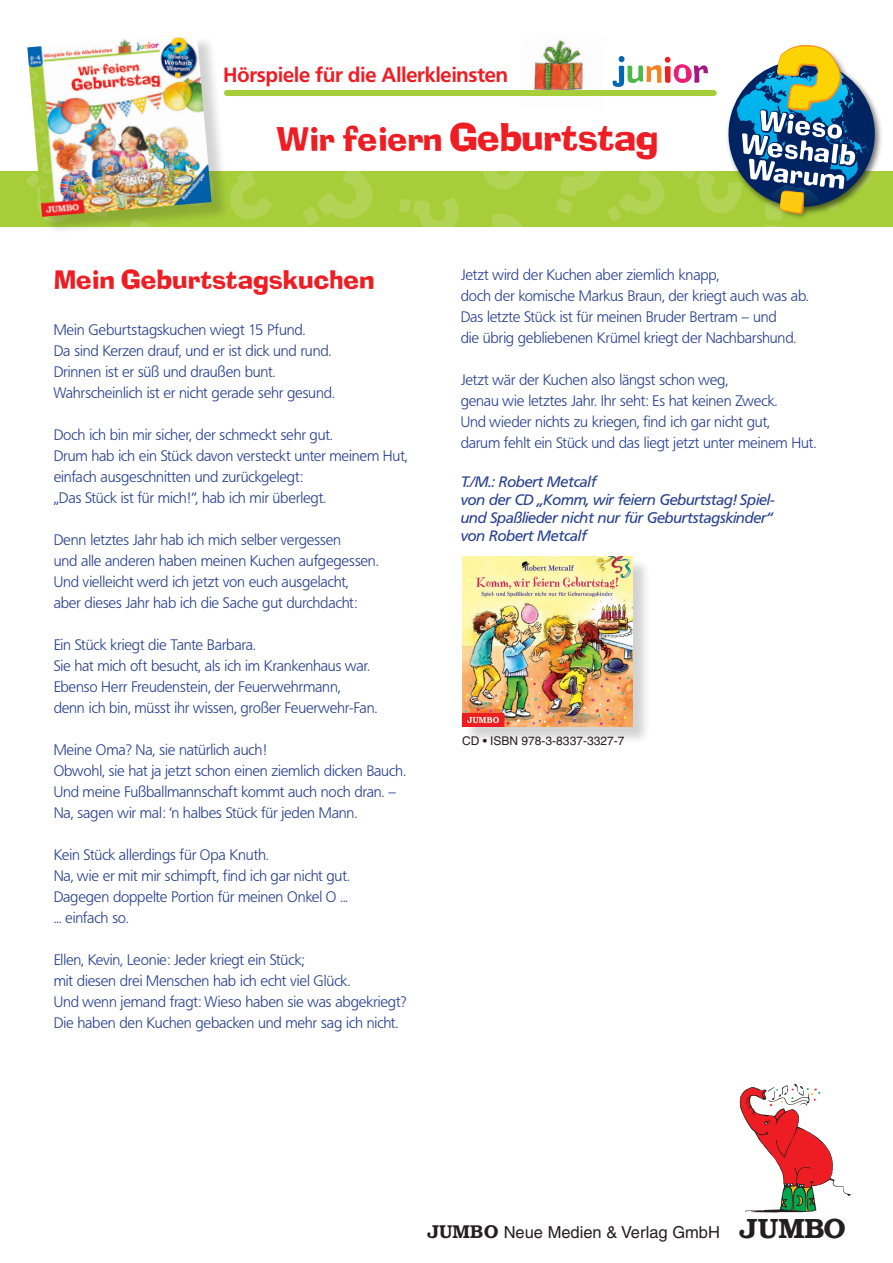
<style>
.page{position:relative;width:893px;height:1263px;background:#fff}
.page>*{position:absolute;margin:0;border:0;box-sizing:border-box;transform-origin:0 0}
.t1{font:39px "Ade Reg";letter-spacing:-.01em;color:#ee1d23}
.t2{font:27px "Ade Reg";letter-spacing:.005em;color:#ee1d23}
.t3{font:20.25px "Fru Bol";letter-spacing:.01em;color:#ee1d23}
.t4{font:16.5px "Helvetica";color:#231f20}
.t5{font:15px/21px "Fru Lig";letter-spacing:.005em;color:#253f8e}
.t6{font:15px/18px "Fru Med Ita";color:#253f8e}
.t7{font:12px "Helvetica";color:#231f20}
.s1{font-size:34.5px}
.s2{font-family:"Boo Dem";font-size:18px}
.s3{font-family:"Brooklyn";font-weight:700;font-size:27.9px}
</style>
<div class="page">
<svg style="left:740px;top:1084px;width:111px;height:128px"></svg>
<img style="left:0;top:171px;width:893px;height:55px">
<div style="left:30px;top:35px;width:200px;height:200px;background:#231f20;opacity:.2"></div>
<img style="left:27px;top:35px;width:185px;height:182px">
<div style="left:464px;top:559px;width:187px;height:186px;background:#231f20;opacity:.2"></div>
<img style="left:462px;top:556px;width:170px;height:170px">
<svg style="left:612px;top:56px;width:96px;height:31px"></svg>
<img style="left:723px;top:44px;width:163px;height:179px">
<svg style="left:724px;top:45px;width:153px;height:178px"></svg>
<img style="left:533px;top:39px;width:51px;height:51px">
<div style="left:227px;top:90px;width:487px;height:6px;background:#a6ce39"></div>
<h3 class="t3" style="left:224px;top:63px;width:286px">Hörspiele für die Allerkleinsten</h3>
<h1 class="t1" style="left:276px;top:116px;width:384px"><span class="s1">Wir feiern</span> Geburtstag</h1>
<h2 class="t2" style="left:54px;top:265px;width:322px">Mein Geburtstagskuchen</h2>
<p class="t5" style="left:54px;top:320px;width:282px">Mein Geburtstagskuchen wiegt 15 Pfund.<br>Da sind Kerzen drauf, und er ist dick und rund.<br>Drinnen ist er süß und draußen bunt.<br>Wahrscheinlich ist er nicht gerade sehr gesund.</p>
<p class="t5" style="left:54px;top:425px;width:355px">Doch ich bin mir sicher, der schmeckt sehr gut.<br>Drum hab ich ein Stück davon versteckt unter meinem Hut, einfach ausgeschnitten und zurückgelegt:<br>„Das Stück ist für mich!“, hab ich mir überlegt.</p>
<p class="t5" style="left:54px;top:530px;width:326px">Denn letztes Jahr hab ich mich selber vergessen<br>und alle anderen haben meinen Kuchen aufgegessen.<br>Und vielleicht werd ich jetzt von euch ausgelacht, aber dieses Jahr hab ich die Sache gut durchdacht:</p>
<p class="t5" style="left:54px;top:635px;width:325px">Ein Stück kriegt die Tante Barbara.<br>Sie hat mich oft besucht, als ich im Krankenhaus war.<br>Ebenso Herr Freudenstein, der Feuerwehrmann,<br>denn ich bin, müsst ihr wissen, großer Feuerwehr-Fan.</p>
<p class="t5" style="left:54px;top:740px;width:353px">Meine Oma? Na, sie natürlich auch!<br>Obwohl, sie hat ja jetzt schon einen ziemlich dicken Bauch.<br>Und meine Fußballmannschaft kommt auch noch dran. – Na, sagen wir mal: 'n halbes Stück für jeden Mann.</p>
<p class="t5" style="left:54px;top:845px;width:297px">Kein Stück allerdings für Opa Knuth.<br>Na, wie er mit mir schimpft, find ich gar nicht gut.<br>Dagegen doppelte Portion für meinen Onkel O ... ... einfach so.</p>
<p class="t5" style="left:54px;top:950px;width:354px">Ellen, Kevin, Leonie: Jeder kriegt ein Stück;<br>mit diesen drei Menschen hab ich echt viel Glück.<br>Und wenn jemand fragt: Wieso haben sie was abgekriegt?<br>Die haben den Kuchen gebacken und mehr sag ich nicht.</p>
<p class="t5" style="left:461px;top:264px;width:349px">Jetzt wird der Kuchen aber ziemlich knapp,<br>doch der komische Markus Braun, der kriegt auch was ab.<br>Das letzte Stück ist für meinen Bruder Bertram – und<br>die übrig gebliebenen Krümel kriegt der Nachbarshund.</p>
<p class="t5" style="left:461px;top:369px;width:357px">Jetzt wär der Kuchen also längst schon weg,<br>genau wie letztes Jahr. Ihr seht: Es hat keinen Zweck.<br>Und wieder nichts zu kriegen, find ich gar nicht gut,<br>darum fehlt ein Stück und das liegt jetzt unter meinem Hut.</p>
<p class="t6" style="left:461px;top:472px;width:316px">T./M.: Robert Metcalf<br>von der CD „Komm, wir feiern Geburtstag! Spiel&shy;und Spaßlieder nicht nur für Geburtstagskinder“ von Robert Metcalf</p>
<p class="t7" style="left:462px;top:733px;width:164px">CD • ISBN 978-3-8337-3327-7</p>
<p class="t4" style="left:427px;top:1222px;width:420px"><span class="s2">JUMBO</span> Neue Medien &amp; Verlag GmbH <span class="s3">JUMBO</span></p>
</div>
